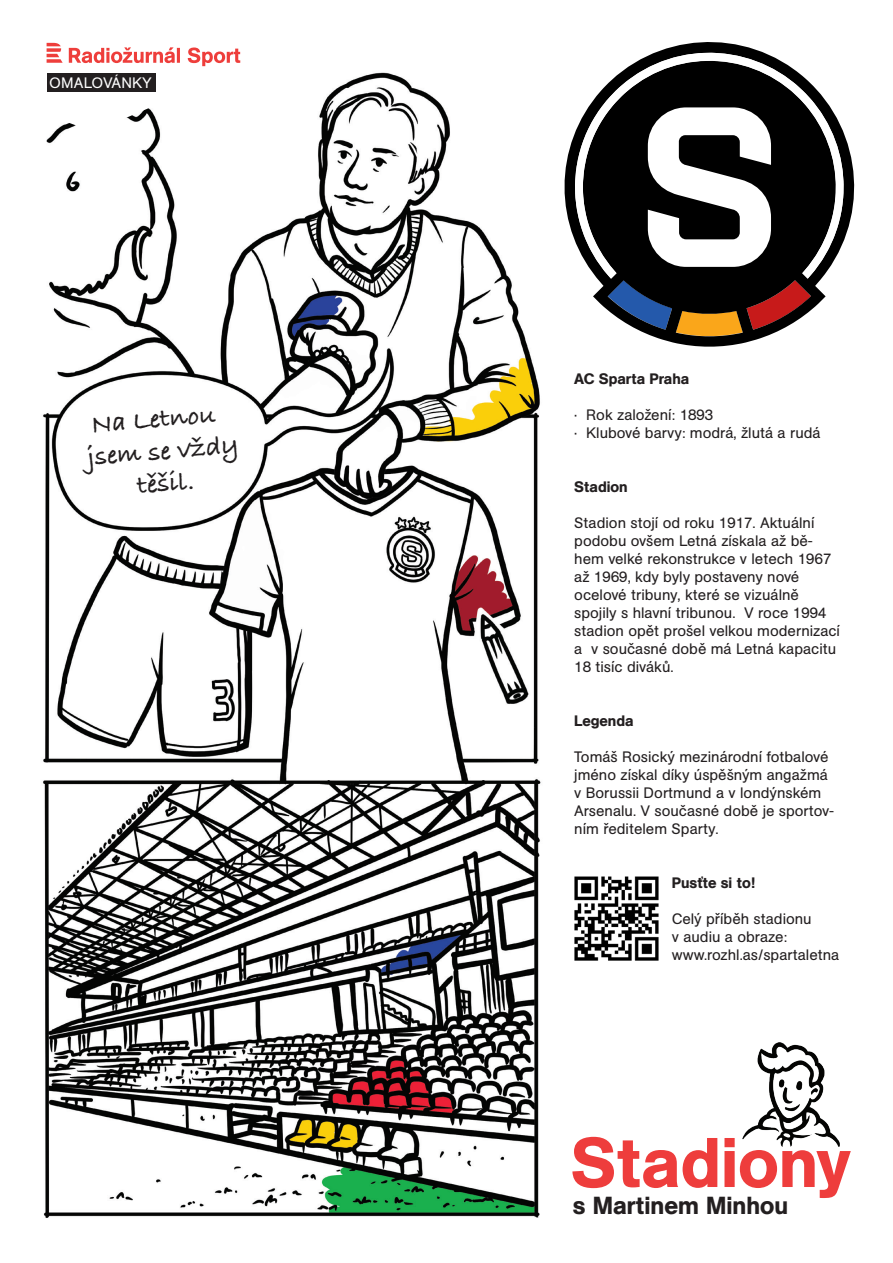
<style>
.page{position:relative;width:893px;height:1263px;background:#fff}
.page>*{position:absolute;margin:0;border:0;box-sizing:border-box;transform-origin:0 0}
.t1{font:500 69.45px "AG Book Pro";color:#ee3d3c}
.t2{font:700 27px "Bradley Hand ITCTT";color:#231f20}
.t3{font:500 24.45px "AG Book Pro";color:#231f20}
.t4{font:15px/18px "AG Book Pro";color:#231f20}
.t5{font:500 15px "AG Book Pro";color:#231f20}
.t6{font:15px "AG Book Pro";letter-spacing:.01em;color:#fff}
</style>
<div class="page">
<img style="left:43px;top:72px;width:812px;height:1146px">
<img style="left:742px;top:1042px;width:97px;height:104px">
<img style="left:571px;top:874px;width:90px;height:90px">
<svg style="left:43px;top:42px;width:219px;height:90px"></svg>
<div style="left:47px;top:73px;width:108px;height:19px;background:#231f20"></div>
<svg style="left:565px;top:42px;width:289px;height:305px"></svg>
<svg style="left:568px;top:46px;width:286px;height:233px;fill:#000"></svg>
<p class="t6" style="left:49px;top:73px;width:104px">OMALOVÁNKY</p>
<p class="t2" style="left:89px;top:404px;width:127px;rotate:-5deg">Na Letnou</p>
<p class="t2" style="left:86px;top:437px;width:153px;rotate:-5deg">jsem se vždy</p>
<p class="t2" style="left:136px;top:465px;width:58px;rotate:-5deg">těšil.</p>
<p class="t5" style="left:574px;top:369px;width:116px">AC Sparta Praha</p>
<p class="t4" style="left:574px;top:405px;width:141px">· Rok založení: 1893</p>
<p class="t4" style="left:574px;top:423px;width:248px">· Klubové barvy: modrá, žlutá a rudá</p>
<p class="t5" style="left:574px;top:477px;width:55px">Stadion</p>
<p class="t4" style="left:574px;top:513px;width:267px">Stadion stojí od roku 1917. Aktuální podobu ovšem Letná získala až bě&shy;hem velké rekonstrukce v letech 1967 až 1969, kdy byly postaveny nové ocelové tribuny, které se vizuálně spojily s hlavní tribunou. V roce 1994 stadion opět prošel velkou modernizací a v současné době má Letná kapacitu 18 tisíc diváků.</p>
<p class="t5" style="left:574px;top:711px;width:61px">Legenda</p>
<p class="t4" style="left:574px;top:747px;width:261px">Tomáš Rosický mezinárodní fotbalové jméno získal díky úspěšným angažmá v Borussii Dortmund a v londýnském Arsenalu. V současné době je sportov&shy;ním ředitelem Sparty.</p>
<p class="t5" style="left:672px;top:873px;width:85px">Pusťte si to!</p>
<p class="t4" style="left:672px;top:909px;width:141px">Celý příběh stadionu</p>
<p class="t4" style="left:672px;top:927px;width:117px">v audiu a obraze:</p>
<p class="t4" style="left:672px;top:945px;width:169px">www.rozhl.as/spartaletna</p>
<p class="t1" style="left:570px;top:1118px;width:282px">Stadiony</p>
<p class="t3" style="left:573px;top:1189px;width:217px">s Martinem Minhou</p>
</div>
